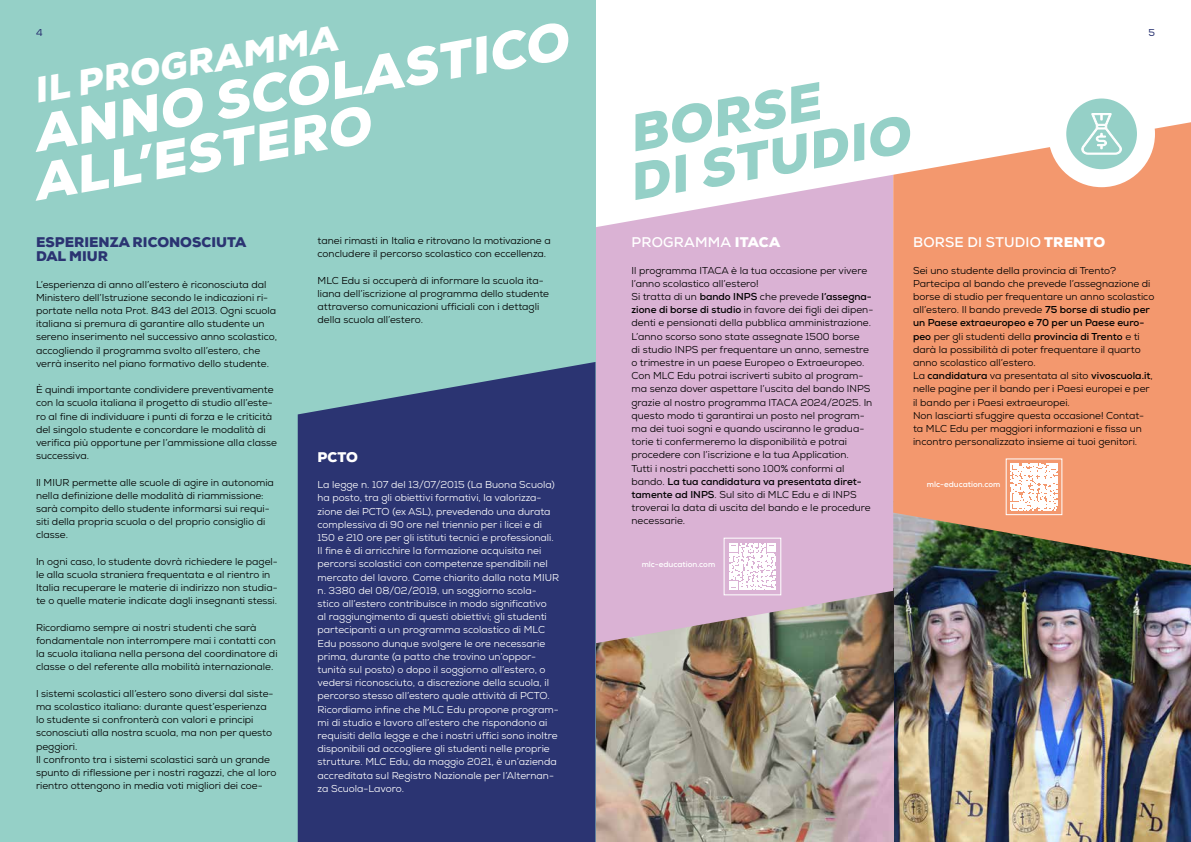
<style>
.page{position:relative;width:1191px;height:842px;background:#fff}
.page>*{position:absolute;margin:0;border:0;box-sizing:border-box;transform-origin:0 0}
.t1{font:italic 900 52px/48px "Nexa";color:#fff}
.t2{font:italic 900 52px/48px "Nexa";color:#95d0c7}
.t3{font:italic 900 36px "Nexa";color:#fff}
.t4{font:700 14px "Nexa";letter-spacing:.015em;color:#fff}
.t5{font:900 14px/14px "Nexa";color:#2b3472}
.t6{font:900 14px "Nexa";color:#fff}
.t7{font:10px/13.2px "Nexa";color:#000}
.t8{font:10px/13.2px "Nexa";color:#fff}
.t9{font:10px "Nexa";color:#2b3472}
.t10{font:700 8px "Nexa";color:#fff}
.s1{font-weight:900}
.s2{font-weight:700}
</style>
<div class="page">
<img style="left:893px;top:565px;width:298px;height:277px">
<img style="left:595px;top:643px;width:298px;height:199px">
<svg style="left:595px;top:227px;width:298px;height:416px;background:#d4afcd"></svg>
<svg style="left:893px;top:227px;width:298px;height:338px;background:#e5936a"></svg>
<svg style="left:595px;top:0;width:596px;height:227px"></svg>
<div style="left:0;top:0;width:595px;height:842px;background:#95d0c7"></div>
<div style="left:298px;top:362px;width:297px;height:480px;background:#2b3472"></div>
<svg style="left:1010px;top:463px;width:47px;height:47px"></svg>
<div style="left:1005px;top:458px;width:57px;height:57px;border:1px solid #fff"></div>
<svg style="left:729px;top:543px;width:46px;height:47px"></svg>
<div style="left:723px;top:538px;width:58px;height:57px;border:1px solid #fff"></div>
<svg style="left:1057px;top:90px;width:89px;height:88px;fill:#95d0c7"></svg>
<div style="left:1048px;top:81px;width:107px;height:106px;border:18px solid #fff;border-radius:50%"></div>
<svg style="left:1081px;top:113px;width:41px;height:41px"></svg>
<h1 class="t1" style="left:21px;top:112px;width:552px;rotate:-10deg">ANNO SCOLASTICO<br>ALL’ESTERO</h1>
<h3 class="t5" style="left:36px;top:235px;width:212px">ESPERIENZA RICONOSCIUTA<br>DAL MIUR</h3>
<p class="t7" style="left:36px;top:278px;width:242px">L’esperienza di anno all’estero è riconosciuta dal Ministero dell’Istruzione secondo le indicazioni ri&shy;portate nella nota Prot. 843 del 2013. Ogni scuola italiana si premura di garantire allo studente un sereno inserimento nel successivo anno scolastico, accogliendo il programma svolto all’estero, che verrà inserito nel piano formativo dello studente.</p>
<p class="t7" style="left:36px;top:383px;width:242px">È quindi importante condividere preventivamente con la scuola italiana il progetto di studio all’este&shy;ro al fine di individuare i punti di forza e le criticità del singolo studente e concordare le modalità di verifica più opportune per l’ammissione alla classe successiva.</p>
<p class="t7" style="left:36px;top:476px;width:239px">Il MIUR permette alle scuole di agire in autonomia nella definizione delle modalità di riammissione: sarà compito dello studente informarsi sui requi&shy;siti della propria scuola o del proprio consiglio di classe.</p>
<p class="t7" style="left:36px;top:555px;width:243px">In ogni caso, lo studente dovrà richiedere le pagel&shy;le alla scuola straniera frequentata e al rientro in Italia recuperare le materie di indirizzo non studia&shy;te o quelle materie indicate dagli insegnanti stessi.</p>
<p class="t7" style="left:36px;top:621px;width:243px">Ricordiamo sempre ai nostri studenti che sarà fondamentale non interrompere mai i contatti con la scuola italiana nella persona del coordinatore di classe o del referente alla mobilità internazionale.</p>
<p class="t7" style="left:36px;top:687px;width:242px">I sistemi scolastici all’estero sono diversi dal siste&shy;ma scolastico italiano: durante quest’esperienza lo studente si confronterà con valori e principi sconosciuti alla nostra scuola, ma non per questo peggiori.<br>Il confronto tra i sistemi scolastici sarà un grande spunto di riflessione per i nostri ragazzi, che al loro rientro ottengono in media voti migliori dei coe-</p>
<h2 class="t3" style="left:30px;top:68px;width:308px;rotate:-10deg">IL PROGRAMMA</h2>
<p class="t9" style="left:36px;top:27px;width:8px">4</p>
<p class="t9" style="left:1148px;top:27px;width:8px">5</p>
<h1 class="t2" style="left:616px;top:112px;width:286px;rotate:-10deg">BORSE<br>DI STUDIO</h1>
<p class="t7" style="left:317px;top:234px;width:235px">tanei rimasti in Italia e ritrovano la motivazione a concludere il percorso scolastico con eccellenza.</p>
<p class="t7" style="left:317px;top:274px;width:233px">MLC Edu si occuperà di informare la scuola ita&shy;liana dell’iscrizione al programma dello studente attraverso comunicazioni ufficiali con i dettagli della scuola all’estero.</p>
<h3 class="t4" style="left:913px;top:233px;width:194px">BORSE DI STUDIO <span class="s1">TRENTO</span></h3>
<p class="t7" style="left:913px;top:264px;width:243px">Sei uno studente della provincia di Trento?<br>Partecipa al bando che prevede l’assegnazione di borse di studio per frequentare un anno scolastico all’estero. Il bando prevede <span class="s2">75 borse di studio per un Paese extraeuropeo e 70 per un Paese euro&shy;peo</span> per gli studenti della <span class="s2">provincia di Trento</span> e ti darà la possibilità di poter frequentare il quarto anno scolastico all’estero.<br>La <span class="s2">candidatura</span> va presentata al sito <span class="s2">vivoscuola.it</span>, nelle pagine per il bando per i Paesi europei e per il bando per i Paesi extraeuropei.<br>Non lasciarti sfuggire questa occasione! Contat&shy;ta MLC Edu per maggiori informazioni e fissa un incontro personalizzato insieme ai tuoi genitori.</p>
<h3 class="t4" style="left:631px;top:233px;width:150px">PROGRAMMA <span class="s1">ITACA</span></h3>
<p class="t7" style="left:631px;top:264px;width:243px">Il programma ITACA è la tua occasione per vivere l’anno scolastico all’estero!<br>Si tratta di un <span class="s2">bando INPS</span> che prevede <span class="s2">l’assegna&shy;zione di borse di studio</span> in favore dei figli dei dipen&shy;denti e pensionati della pubblica amministrazione.<br>L’anno scorso sono state assegnate 1500 borse<br>di studio INPS per frequentare un anno, semestre o trimestre in un paese Europeo o Extraeuropeo.<br>Con MLC Edu potrai iscriverti subito al program&shy;ma senza dover aspettare l’uscita del bando INPS grazie al nostro programma ITACA 2024/2025. In questo modo ti garantirai un posto nel program&shy;ma dei tuoi sogni e quando usciranno le gradua&shy;torie ti confermeremo la disponibilità e potrai procedere con l’iscrizione e la tua Application.<br>Tutti i nostri pacchetti sono 100% conformi al bando. <span class="s2">La tua candidatura va presentata diret&shy;tamente ad INPS</span>. Sul sito di MLC Edu e di INPS troverai la data di uscita del bando e le procedure necessarie.</p>
<h3 class="t6" style="left:317px;top:448px;width:42px">PCTO</h3>
<p class="t8" style="left:317px;top:478px;width:243px">La legge n. 107 del 13/07/2015 (La Buona Scuola) ha posto, tra gli obiettivi formativi, la valorizza&shy;zione dei PCTO (ex ASL), prevedendo una durata complessiva di 90 ore nel triennio per i licei e di 150 e 210 ore per gli istituti tecnici e professionali.<br>Il fine è di arricchire la formazione acquisita nei percorsi scolastici con competenze spendibili nel mercato del lavoro. Come chiarito dalla nota MIUR n. 3380 del 08/02/2019, un soggiorno scola&shy;stico all’estero contribuisce in modo significativo<br>al raggiungimento di questi obiettivi; gli studenti partecipanti a un programma scolastico di MLC Edu possono dunque svolgere le ore necessarie prima, durante (a patto che trovino un’oppor&shy;tunità sul posto) o dopo il soggiorno all’estero, o vedersi riconosciuto, a discrezione della scuola, il percorso stesso all’estero quale attività di PCTO.<br>Ricordiamo infine che MLC Edu propone program&shy;mi di studio e lavoro all’estero che rispondono ai requisiti della legge e che i nostri uffici sono inoltre disponibili ad accogliere gli studenti nelle proprie strutture. MLC Edu, da maggio 2021, è un’azienda accreditata sul Registro Nazionale per l’Alternan&shy;za Scuola-Lavoro.</p>
<p class="t10" style="left:927px;top:479px;width:75px">mlc-education.com</p>
<p class="t10" style="left:641px;top:559px;width:75px">mlc-education.com</p>
</div>
